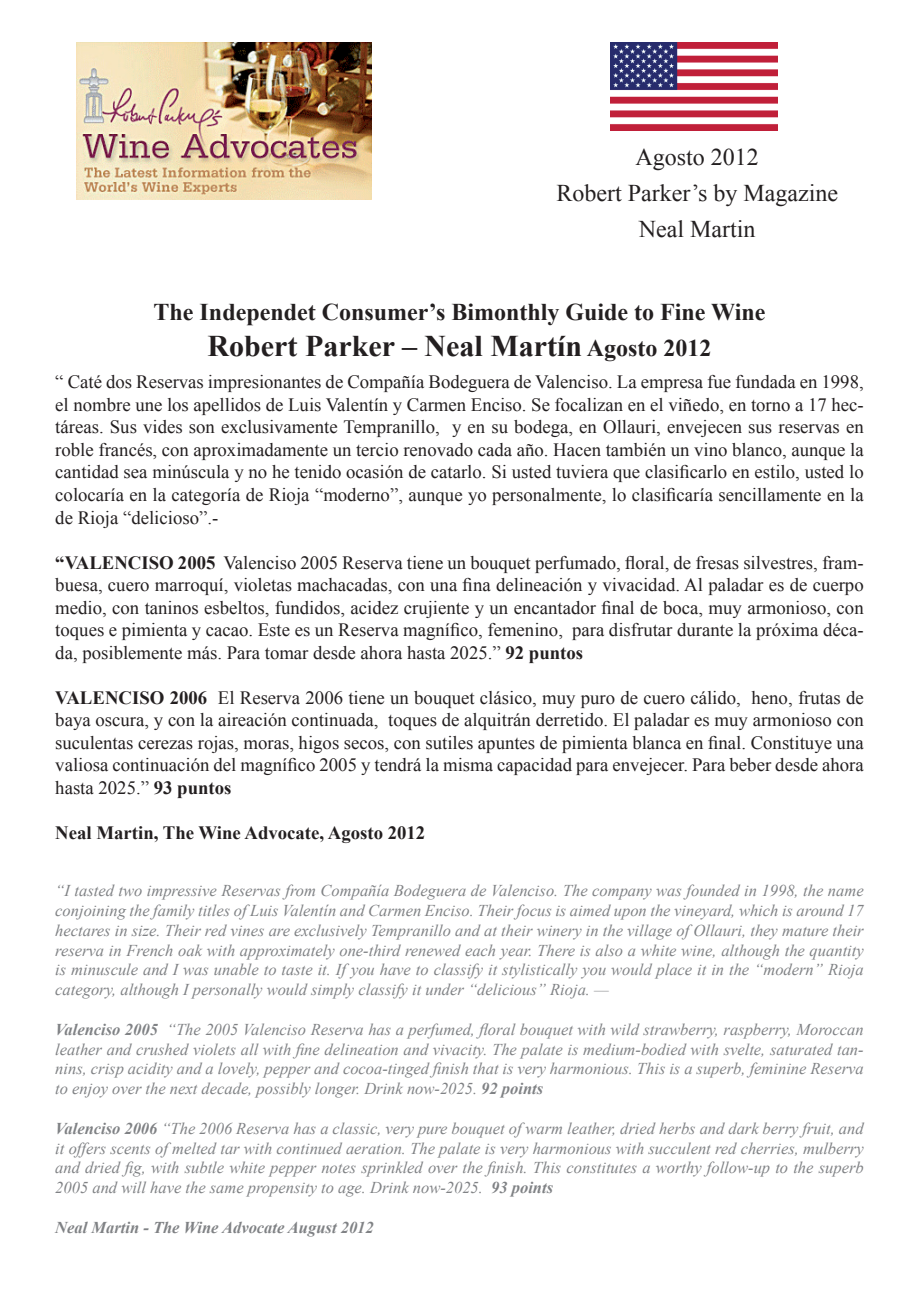
<style>
.page{position:relative;width:919px;height:1289px;background:#fff}
.page>*{position:absolute;margin:0;border:0;box-sizing:border-box;transform-origin:0 0}
.t1{font:700 30px "Times New Roman";color:#231f20}
.t2{font:700 24px "Times New Roman";color:#231f20}
.t3{font:24px/36px "Times New Roman";color:#231f20;text-align:center}
.t4{font:18.75px/22.5px "Times New Roman";color:#231f20;text-align:justify}
.t5{font:700 18.75px "Times New Roman";color:#231f20}
.t6{font:italic 16.5px/19.8px "Times New Roman";color:#808285;text-align:justify}
.t7{font:italic 700 16.5px "Times New Roman";color:#808285}
.s1{font-size:24px}
.s2{font-weight:700}
</style>
<div class="page">
<img style="left:77px;top:43px;width:294px;height:156px">
<img style="left:610px;top:43px;width:167px;height:87px">
<p class="t3" style="left:556px;top:139px;width:283px">Agosto 2012<br>Robert Parker’s by Magazine<br>Neal Martin</p>
<p class="t2" style="left:154px;top:299px;width:613px">The Independet Consumer’s Bimonthly Guide to Fine Wine</p>
<h1 class="t1" style="left:207px;top:329px;width:505px">Robert Parker – Neal Martín <span class="s1">Agosto 2012</span></h1>
<p class="t4" style="left:55px;top:371px;width:810px">“ Caté dos Reservas impresionantes de Compañía Bodeguera de Valenciso. La empresa fue fundada en 1998, el nombre une los apellidos de Luis Valentín y Carmen Enciso. Se focalizan en el viñedo, en torno a 17 hec&shy;táreas. Sus vides son exclusivamente Tempranillo, y en su bodega, en Ollauri, envejecen sus reservas en roble francés, con aproximadamente un tercio renovado cada año. Hacen también un vino blanco, aunque la cantidad sea minúscula y no he tenido ocasión de catarlo. Si usted tuviera que clasificarlo en estilo, usted lo colocaría en la categoría de Rioja “moderno”, aunque yo personalmente, lo clasificaría sencillamente en la de Rioja “delicioso”.-</p>
<p class="t4" style="left:55px;top:551px;width:809px"><span class="s2">“VALENCISO 2005</span> Valenciso 2005 Reserva tiene un bouquet perfumado, floral, de fresas silvestres, fram&shy;buesa, cuero marroquí, violetas machacadas, con una fina delineación y vivacidad. Al paladar es de cuerpo medio, con taninos esbeltos, fundidos, acidez crujiente y un encantador final de boca, muy armonioso, con toques e pimienta y cacao. Este es un Reserva magnífico, femenino, para disfrutar durante la próxima déca&shy;da, posiblemente más. Para tomar desde ahora hasta 2025.” <span class="s2">92 puntos</span></p>
<p class="t4" style="left:55px;top:686px;width:809px"><span class="s2">VALENCISO 2006</span> El Reserva 2006 tiene un bouquet clásico, muy puro de cuero cálido, heno, frutas de baya oscura, y con la aireación continuada, toques de alquitrán derretido. El paladar es muy armonioso con suculentas cerezas rojas, moras, higos secos, con sutiles apuntes de pimienta blanca en final. Constituye una valiosa continuación del magnífico 2005 y tendrá la misma capacidad para envejecer. Para beber desde ahora hasta 2025.” <span class="s2">93 puntos</span></p>
<p class="t5" style="left:55px;top:822px;width:371px">Neal Martin, The Wine Advocate, Agosto 2012</p>
<p class="t6" style="left:55px;top:880px;width:809px">“I tasted two impressive Reservas from Compañía Bodeguera de Valenciso. The company was founded in 1998, the name conjoining the family titles of Luis Valentín and Carmen Enciso. Their focus is aimed upon the vineyard, which is around 17 hectares in size. Their red vines are exclusively Tempranillo and at their winery in the village of Ollauri, they mature their reserva in French oak with approximately one-third renewed each year. There is also a white wine, although the quantity is minuscule and I was unable to taste it. If you have to classify it stylistically you would place it in the “modern” Rioja category, although I personally would simply classify it under “delicious” Rioja. —</p>
<p class="t6" style="left:55px;top:1019px;width:809px"><span class="s2">Valenciso 2005</span> “The 2005 Valenciso Reserva has a perfumed, floral bouquet with wild strawberry, raspberry, Moroccan leather and crushed violets all with fine delineation and vivacity. The palate is medium-bodied with svelte, saturated tan&shy;nins, crisp acidity and a lovely, pepper and cocoa-tinged finish that is very harmonious. This is a superb, feminine Reserva to enjoy over the next decade, possibly longer. Drink now-2025. <span class="s2">92 points</span></p>
<p class="t6" style="left:55px;top:1118px;width:809px"><span class="s2">Valenciso 2006</span> “The 2006 Reserva has a classic, very pure bouquet of warm leather, dried herbs and dark berry fruit, and it offers scents of melted tar with continued aeration. The palate is very harmonious with succulent red cherries, mulberry and dried fig, with subtle white pepper notes sprinkled over the finish. This constitutes a worthy follow-up to the superb 2005 and will have the same propensity to age. Drink now-2025. <span class="s2">93 points</span></p>
<p class="t7" style="left:55px;top:1218px;width:320px">Neal Martin - The Wine Advocate August 2012</p>
</div>
